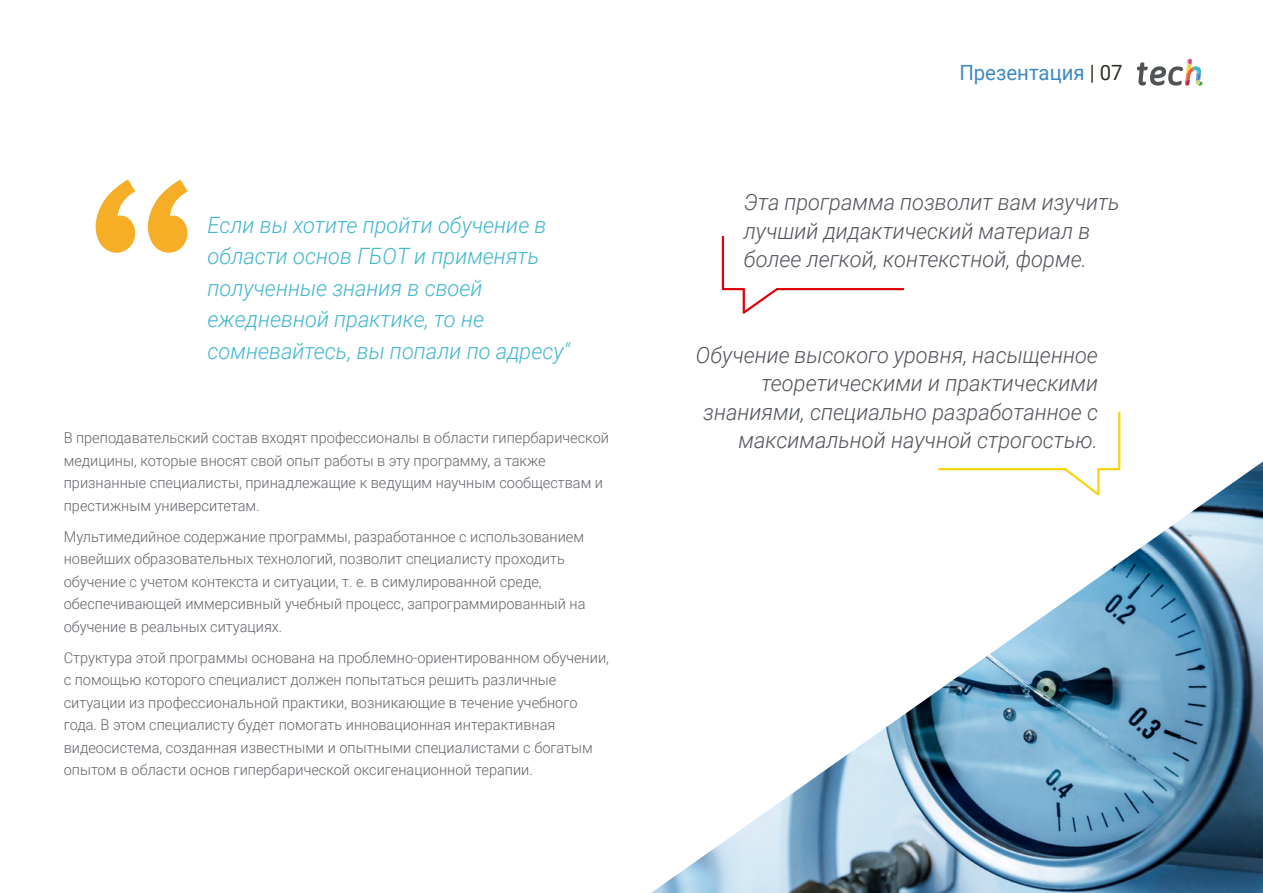
<style>
.page{position:relative;width:1263px;height:893px;background:#fff}
.page>*{position:absolute;margin:0;border:0;box-sizing:border-box;transform-origin:0 0}
.t1{font:italic 300 22.5px/28.5px "Roboto";color:#52555b}
.t2{font:italic 300 22.5px/31.5px "Roboto";color:#43b7cf}
.t3{font:21px "Roboto";color:#4089c5}
.t4{font:300 15px/22.5px "Roboto";color:#61646a}
.s1{color:#312e20}
</style>
<div class="page">
<svg style="left:96px;top:179px;width:92px;height:74px"></svg>
<img style="left:651px;top:461px;width:612px;height:432px">
<svg style="left:721px;top:236px;width:183px;height:78px"></svg>
<svg style="left:1137px;top:59px;width:65px;height:27px"></svg>
<svg style="left:936px;top:411px;width:185px;height:88px"></svg>
<h1 class="t2" style="left:208px;top:208px;width:364px">Если вы хотите пройти обучение в области основ ГБОТ и применять полученные знания в своей ежедневной практике, то не сомневайтесь, вы попали по адресу"</h1>
<p class="t4" style="left:64px;top:426px;width:547px">В преподавательский состав входят профессионалы в области гипербарической медицины, которые вносят свой опыт работы в эту программу, а также признанные специалисты, принадлежащие к ведущим научным сообществам и престижным университетам.</p>
<p class="t4" style="left:64px;top:525px;width:523px">Мультимедийное содержание программы, разработанное с использованием новейших образовательных технологий, позволит специалисту проходить обучение с учетом контекста и ситуации, т. е. в симулированной среде, обеспечивающей иммерсивный учебный процесс, запрограммированный на обучение в реальных ситуациях.</p>
<p class="t4" style="left:64px;top:646px;width:547px">Структура этой программы основана на проблемно-ориентированном обучении, с помощью которого специалист должен попытаться решить различные ситуации из профессиональной практики, возникающие в течение учебного года. В этом специалисту будет помогать инновационная интерактивная видеосистема, созданная известными и опытными специалистами с богатым опытом в области основ гипербарической оксигенационной терапии.</p>
<h2 class="t3" style="left:959px;top:57px;width:165px">Презентация <span class="s1">| 07</span></h2>
<h1 class="t1" style="left:744px;top:187px;width:377px">Эта программа позволит вам изучить лучший дидактический материал в более легкой, контекстной, форме.</h1>
<h1 class="t1" style="left:696px;top:340px;width:404px;text-align:right">Обучение высокого уровня, насыщенное теоретическими и практическими знаниями, специально разработанное с максимальной научной строгостью.</h1>
</div>
